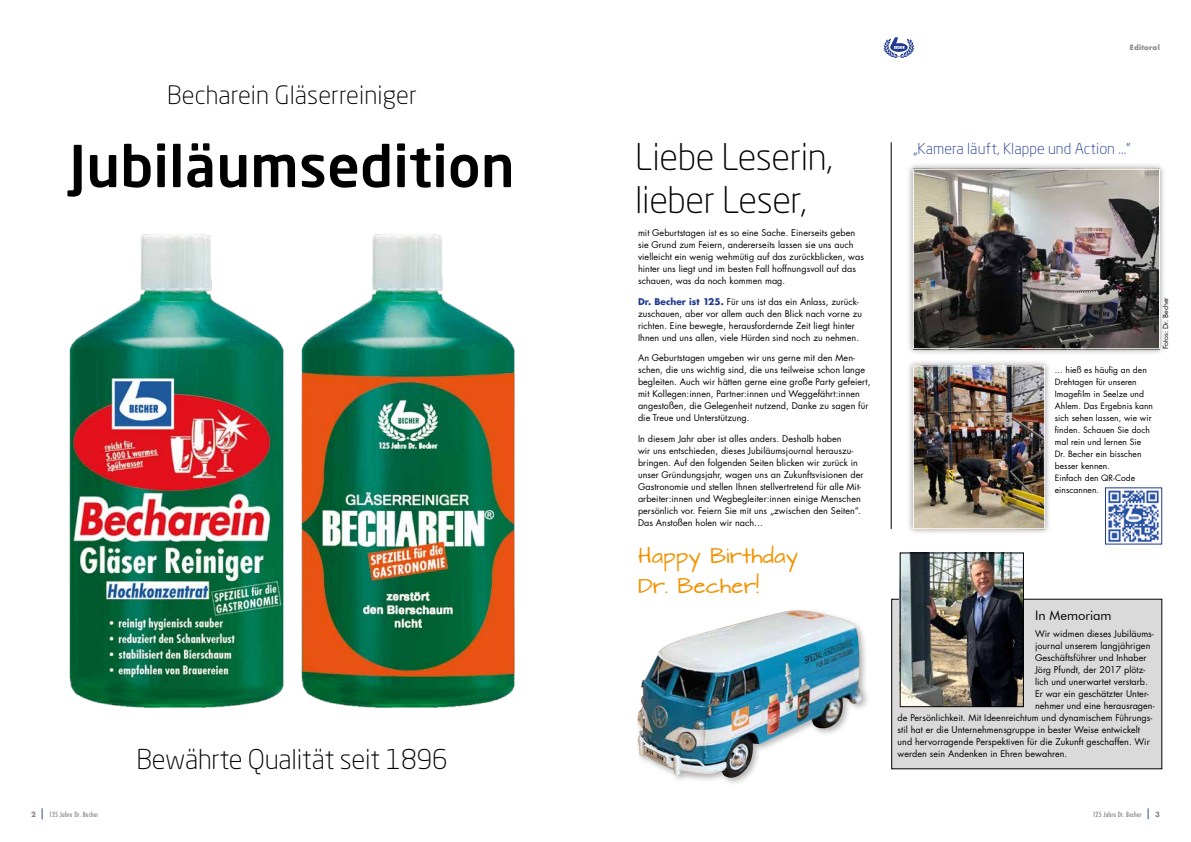
<style>
.page{position:relative;width:1191px;height:842px;background:#fff}
.page>*{position:absolute;margin:0;border:0;box-sizing:border-box;transform-origin:0 0}
.t1{font:500 57px "Neo Sans Std";letter-spacing:.005em;color:#000}
.t2{font:300 36.4px/43px "Neo Sans Std";letter-spacing:-.01em;color:#000}
.t3{font:300 27px "Neo Sans Std";letter-spacing:-.01em;color:#000}
.t4{font:300 25px "Neo Sans Std";letter-spacing:.005em;color:#000}
.t5{font:18px/30px "Architects Daughter";letter-spacing:.005em;color:#f39200}
.t6{font:300 15px "Neo Sans Std";letter-spacing:.005em;color:#213a8f}
.t7{font:13px "Futura BT";color:#000}
.t8{font:9px/12px "Futura LT Pro";letter-spacing:.005em;color:#000}
.t9{font:8.5px/12px "Futura LT Pro";letter-spacing:.005em;color:#000}
.t10{font:500 condensed 7px "Futura LT Pro";letter-spacing:.03em;color:#878787}
.t11{font:7px "Futura BT";color:#000}
.t12{font:700 7px "Futura LT Pro";letter-spacing:.04em;color:#878787}
.s1{font-weight:700;color:#213a8f}
.s2{font-weight:700;font-stretch:normal}
.s3{font-weight:400;font-stretch:normal;font-size:11px;color:#213a8f}
</style>
<div class="page">
<div style="left:906px;top:163px;width:260px;height:192px;background:#000;opacity:.4"></div>
<img style="left:915px;top:171px;width:242px;height:176px">
<div style="left:913px;top:169px;width:246px;height:180px;border:1px solid #fff"></div>
<div style="left:635px;top:607px;width:235px;height:179px;background:#000;opacity:.3"></div>
<img style="left:637px;top:610px;width:224px;height:169px">
<img style="left:1108px;top:490px;width:51px;height:52px">
<div style="left:1105px;top:488px;width:57px;height:56px;border:1px solid #213a8f"></div>
<div style="left:906px;top:359px;width:145px;height:176px;background:#000;opacity:.4"></div>
<img style="left:915px;top:368px;width:128px;height:159px">
<div style="left:913px;top:366px;width:132px;height:163px;border:1px solid #fff"></div>
<img style="left:69px;top:234px;width:215px;height:474px">
<img style="left:301px;top:234px;width:214px;height:474px">
<div style="left:891px;top:599px;width:270px;height:170px;background:#dadada"></div>
<hr style="left:891px;top:142px;width:1px;height:387px;background:#000">
<svg style="left:883px;top:37px;width:31px;height:21px"></svg>
<img style="left:902px;top:555px;width:119px;height:150px">
<div style="left:900px;top:553px;width:123px;height:154px;border:1px solid #000"></div>
<h3 class="t4" style="left:167px;top:80px;width:251px">Becharein Gläserreiniger</h3>
<h1 class="t1" style="left:69px;top:130px;width:447px">Jubiläumsedition</h1>
<h3 class="t3" style="left:136px;top:743px;width:313px">Bewährte Qualität seit 1896</h3>
<p class="t12" style="left:1129px;top:42px;width:31px">Editoral</p>
<h2 class="t2" style="left:635px;top:135px;width:199px">Liebe Leserin, lieber Leser,</h2>
<p class="t8" style="left:638px;top:227px;width:227px">mit Geburtstagen ist es so eine Sache. Einerseits geben sie Grund zum Feiern, andererseits lassen sie uns auch vielleicht ein wenig wehmütig auf das zurückblicken, was hinter uns liegt und im besten Fall hoffnungsvoll auf das schauen, was da noch kommen mag.</p>
<p class="t8" style="left:638px;top:295px;width:225px"><span class="s1">Dr. Becher ist 125.</span> Für uns ist das ein Anlass, zurück&shy;zuschauen, aber vor allem auch den Blick nach vorne zu richten. Eine bewegte, herausfordernde Zeit liegt hinter Ihnen und uns allen, viele Hürden sind noch zu nehmen.</p>
<p class="t8" style="left:638px;top:352px;width:234px">An Geburtstagen umgeben wir uns gerne mit den Men&shy;schen, die uns wichtig sind, die uns teilweise schon lange begleiten. Auch wir hätten gerne eine große Party gefeiert, mit Kollegen:innen, Partner:innen und Weggefährt:innen angestoßen, die Gelegenheit nutzend, Danke zu sagen für die Treue und Unterstützung.</p>
<p class="t8" style="left:638px;top:432px;width:227px">In diesem Jahr aber ist alles anders. Deshalb haben<br>wir uns entschieden, dieses Jubiläumsjournal herauszu&shy;bringen. Auf den folgenden Seiten blicken wir zurück in unser Gründungsjahr, wagen uns an Zukunftsvisionen der Gastronomie und stellen Ihnen stellvertretend für alle Mit&shy;arbeiter:innen und Wegbegleiter:innen einige Menschen persönlich vor. Feiern Sie mit uns „zwischen den Seiten“.<br>Das Anstoßen holen wir nach…</p>
<h3 class="t5" style="left:638px;top:542px;width:162px">Happy Birthday<br>Dr. Becher!</h3>
<h3 class="t6" style="left:913px;top:139px;width:219px">„Kamera läuft, Klappe und Action ...“</h3>
<p class="t9" style="left:1054px;top:364px;width:100px">... hieß es häufig an den<br>Drehtagen für unseren<br>Imagefilm in Seelze und<br>Ahlem. Das Ergebnis kann sich sehen lassen, wie wir finden. Schauen Sie doch mal rein und lernen Sie<br>Dr. Becher ein bisschen besser kennen.<br>Einfach den QR-Code einscannen.</p>
<p class="t11" style="left:1161px;top:349px;width:53px;rotate:-90deg">Fotos: Dr. Becher</p>
<h3 class="t7" style="left:1035px;top:608px;width:78px">In Memoriam</h3>
<p class="t8" style="left:1035px;top:628px;width:120px">Wir widmen dieses Jubiläums-</p>
<p class="t8" style="left:1035px;top:640px;width:117px">journal unserem langjährigen</p>
<p class="t8" style="left:1035px;top:652px;width:113px">Geschäftsführer und Inhaber</p>
<p class="t8" style="left:1035px;top:664px;width:112px">Jörg Pfundt, der 2017 plötz-</p>
<p class="t8" style="left:1035px;top:676px;width:114px">lich und unerwartet verstarb.</p>
<p class="t8" style="left:1035px;top:688px;width:115px">Er war ein geschätzter Unter-</p>
<p class="t8" style="left:1035px;top:700px;width:121px">nehmer und eine herausragen-</p>
<p class="t8" style="left:897px;top:712px;width:256px">de Persönlichkeit. Mit Ideenreichtum und dynamischem Führungs-</p>
<p class="t8" style="left:897px;top:724px;width:244px">stil hat er die Unternehmensgruppe in bester Weise entwickelt</p>
<p class="t8" style="left:897px;top:736px;width:253px">und hervorragende Perspektiven für die Zukunft geschaffen. Wir</p>
<p class="t8" style="left:897px;top:748px;width:171px">werden sein Andenken in Ehren bewahren.</p>
<p class="t10" style="left:31px;top:810px;width:69px"><span class="s2">2</span> <span class="s3">|</span> 125 Jahre Dr. Becher</p>
<p class="t10" style="left:1092px;top:810px;width:69px">125 Jahre Dr. Becher <span class="s3">|</span> <span class="s2">3</span></p>
</div>
